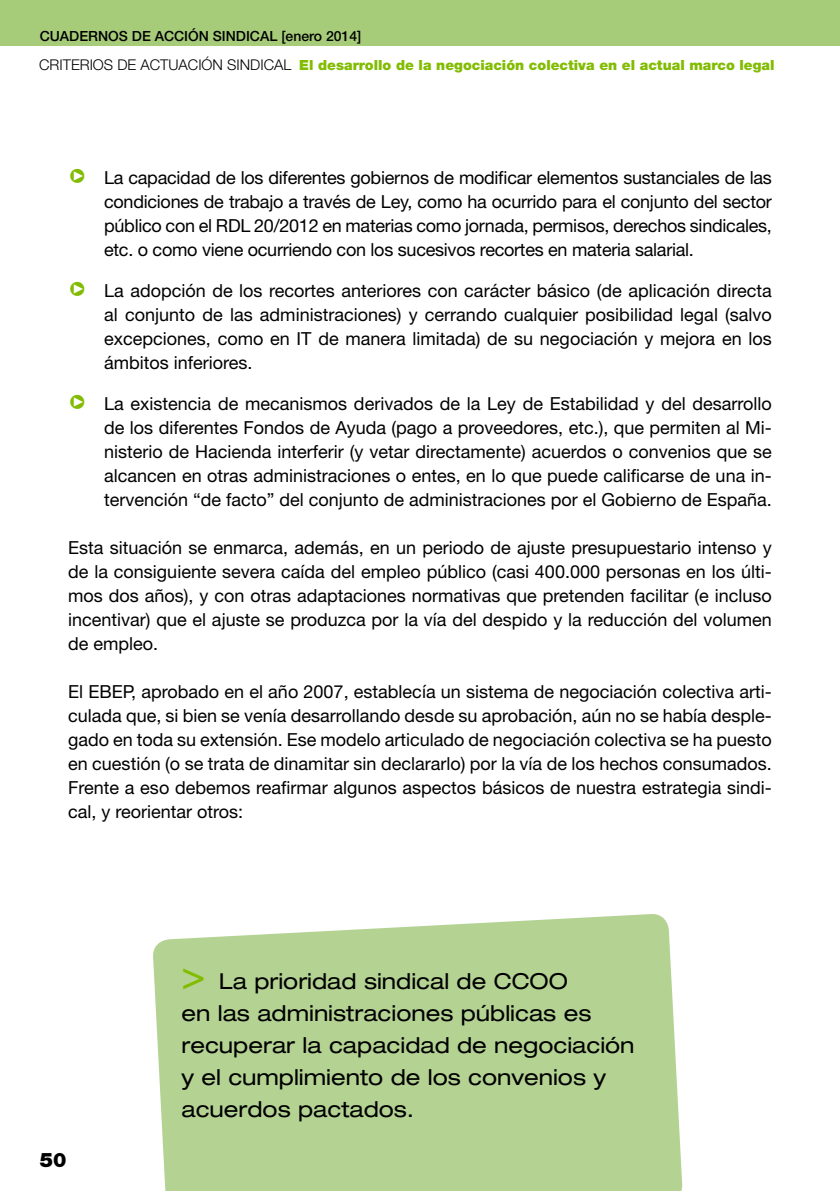
<style>
.page{position:relative;width:840px;height:1191px;background:#fff}
.page>*{position:absolute;margin:0;border:0;box-sizing:border-box;transform-origin:0 0}
.DESTACADO_OK{font:expanded 22px/32px "Helvetica Neue";color:#000}
.t1{font:900 20px "Helvetica Neue";color:#000}
.t2{font:18px/24px "Helvetica Neue";color:#000;text-align:justify}
.t3{font:900 14px "Helvetica Neue";color:#82bc00}
.t4{font:500 14px "Helvetica Neue";color:#000}
.s1{font-weight:300;font-size:14.8px;color:#000}
.s2{color:#82bc00}
.s3{font-size:40px;color:#82bc00}
</style>
<div class="page">
<div style="left:0;top:0;width:839px;height:45px;background:#a6cc7a"></div>
<svg style="left:153px;top:914px;width:529px;height:277px;background:#b9d59a"></svg>
<p class="t4" style="left:40px;top:28px;width:323px">CUADERNOS DE ACCIÓN SINDICAL [enero 2014]</p>
<p class="t3" style="left:39px;top:57px;width:736px"><span class="s1">CRITERIOS DE ACTUACIÓN SINDICAL</span> El desarrollo de la negociación colectiva en el actual marco legal</p>
<p class="t2" style="left:104px;top:166px;width:669px;text-indent:-36px"><span class="s2">❑</span> La capacidad de los diferentes gobiernos de modificar elementos sustanciales de las condiciones de trabajo a través de Ley, como ha ocurrido para el conjunto del sector público con el RDL 20/2012 en materias como jornada, permisos, derechos sindicales, etc. o como viene ocurriendo con los sucesivos recortes en materia salarial.</p>
<p class="t2" style="left:104px;top:279px;width:669px;text-indent:-36px"><span class="s2">❑</span> La adopción de los recortes anteriores con carácter básico (de aplicación directa al conjunto de las administraciones) y cerrando cualquier posibilidad legal (salvo excepciones, como en IT de manera limitada) de su negociación y mejora en los ámbitos inferiores.</p>
<p class="t2" style="left:104px;top:392px;width:668px;text-indent:-36px"><span class="s2">❑</span> La existencia de mecanismos derivados de la Ley de Estabilidad y del desarrollo de los diferentes Fondos de Ayuda (pago a proveedores, etc.), que permiten al Mi&shy;nisterio de Hacienda interferir (y vetar directamente) acuerdos o convenios que se alcancen en otras administraciones o entes, en lo que puede calificarse de una in&shy;tervención “de facto” del conjunto de administraciones por el Gobierno de España.</p>
<p class="t2" style="left:68px;top:536px;width:705px">Esta situación se enmarca, además, en un periodo de ajuste presupuestario intenso y de la consiguiente severa caída del empleo público (casi 400.000 personas en los últi&shy;mos dos años), y con otras adaptaciones normativas que pretenden facilitar (e incluso incentivar) que el ajuste se produzca por la vía del despido y la reducción del volumen de empleo.</p>
<p class="t2" style="left:68px;top:680px;width:704px">El EBEP, aprobado en el año 2007, establecía un sistema de negociación colectiva arti&shy;culada que, si bien se venía desarrollando desde su aprobación, aún no se había desple&shy;gado en toda su extensión. Ese modelo articulado de negociación colectiva se ha puesto en cuestión (o se trata de dinamitar sin declararlo) por la vía de los hechos consumados.</p>
<p class="t2" style="left:68px;top:776px;width:704px">Frente a eso debemos reafirmar algunos aspectos básicos de nuestra estrategia sindi&shy;cal, y reorientar otros:</p>
<p class="t1" style="left:40px;top:1147px;width:28px">50</p>
<p class="DESTACADO_OK" style="left:181px;top:965px;width:454px"><span class="s3">&gt;</span> La prioridad sindical de CCOO<br>en las administraciones públicas es recuperar la capacidad de negociación y el cumplimiento de los convenios y acuerdos pactados.</p>
</div>
